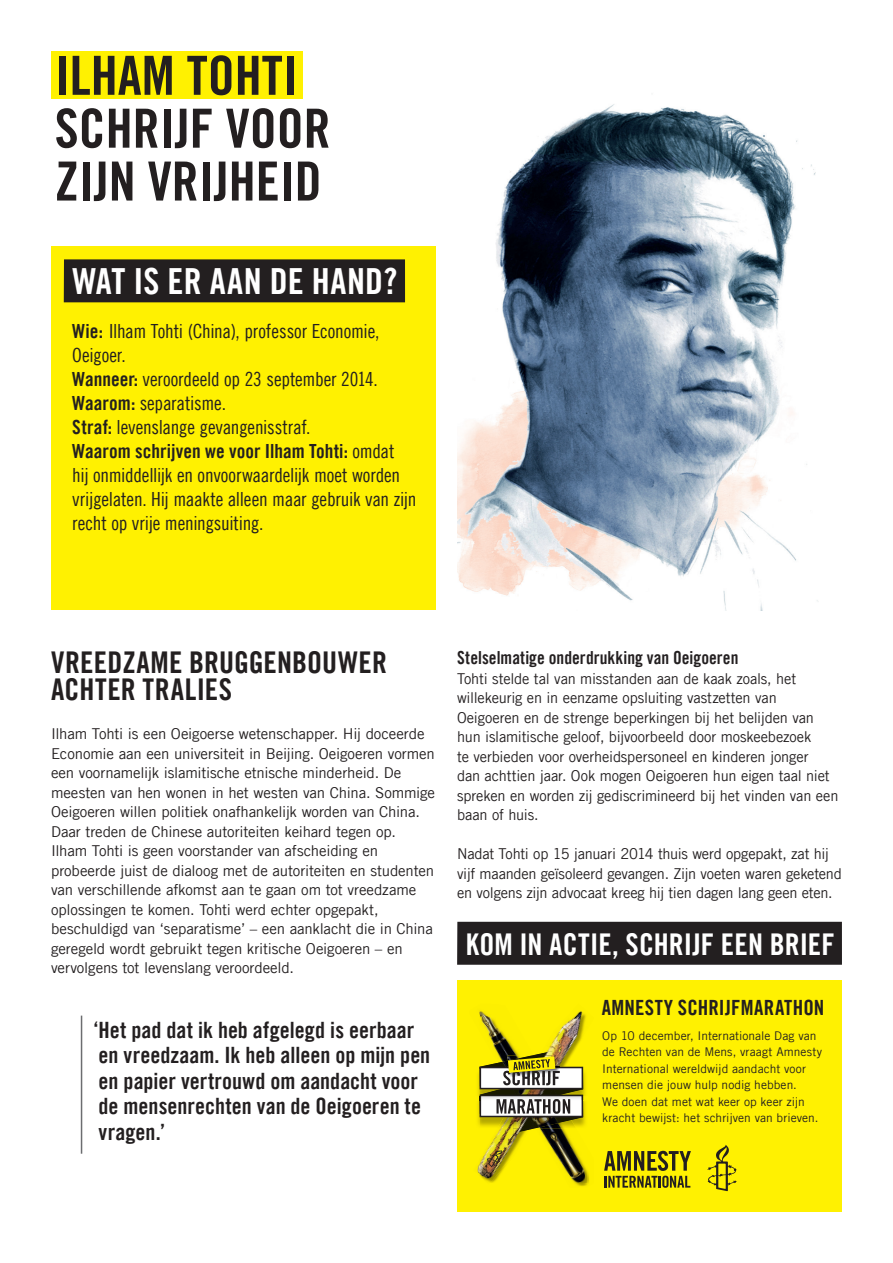
<style>
.page{position:relative;width:893px;height:1263px;background:#fff}
.page>*{position:absolute;margin:0;border:0;box-sizing:border-box;transform-origin:0 0}
.t1{font:54px/52.8px "Amnesty Trade Gothic Bd Cn 20";color:#231f20}
.t2{font:36px "Amnesty Trade Gothic Bd Cn 20";letter-spacing:.005em;color:#fff}
.t3{font:30px/27px "Amnesty Trade Gothic Bd Cn 20";letter-spacing:.01em;color:#231f20}
.t4{font:30px "Amnesty Trade Gothic Bd Cn 20";color:#fff}
.t5{font:22.5px/25.5px "Amnesty Trade Gothic Bd Cn 20";color:#231f20}
.t6{font:21px "Amnesty Trade Gothic Bd Cn 20";letter-spacing:.015em;color:#231f20}
.t7{font:19.5px/24px "Amnesty Trade Gothic Cn 18";letter-spacing:-.01em;color:#231f20}
.t8{font:19.5px "Amnesty Trade Gothic Bd Cn 20";color:#231f20}
.t9{font:18px "Amnesty Trade Gothic Bd Cn 20";letter-spacing:.005em;color:#231f20}
.t10{font:15px/19.5px "Amnesty Trade Gothic";letter-spacing:-.01em;color:#231f20}
.t11{font:12px/16.5px "Amnesty Trade Gothic";letter-spacing:.005em;color:#231f20}
.s1{font-family:"Amnesty Trade Gothic Bd Cn 20"}
.s2{font-family:"Amnesty Trade Gothic Cn 18"}
</style>
<div class="page">
<div style="left:457px;top:980px;width:385px;height:232px;background:#fff101"></div>
<div style="left:457px;top:922px;width:385px;height:43px;background:#231f20"></div>
<div style="left:51px;top:51px;width:252px;height:48px;background:#fff101"></div>
<div style="left:51px;top:247px;width:385px;height:363px;background:#fff101"></div>
<div style="left:64px;top:259px;width:341px;height:43px;background:#231f20"></div>
<img style="left:457px;top:104px;width:361px;height:506px">
<hr style="left:81px;top:1015px;width:1px;height:139px;background:#6c6d70">
<svg style="left:707px;top:1145px;width:30px;height:46px"></svg>
<svg style="left:604px;top:1151px;width:87px;height:37px"></svg>
<img style="left:480px;top:1012px;width:36px;height:39px">
<img style="left:547px;top:1012px;width:39px;height:39px">
<img style="left:477px;top:1051px;width:112px;height:135px">
<h1 class="t1" style="left:55px;top:49px;width:277px">ILHAM TOHTI<br>SCHRIJF VOOR<br>ZIJN VRIJHEID</h1>
<h2 class="t2" style="left:72px;top:259px;width:326px">WAT IS ER AAN DE HAND?</h2>
<h3 class="t7" style="left:72px;top:319px;width:309px"><span class="s1">Wie:</span> Ilham Tohti (China), professor Economie,<br>Oeigoer.<br><span class="s1">Wanneer:</span> veroordeeld op 23 september 2014.<br><span class="s1">Waarom:</span> separatisme.<br><span class="s1">Straf:</span> levenslange gevangenisstraf.</h3>
<h3 class="t8" style="left:72px;top:440px;width:324px">Waarom schrijven we voor Ilham Tohti: <span class="s2">omdat</span></h3>
<h3 class="t7" style="left:72px;top:463px;width:346px">hij onmiddellijk en onvoorwaardelijk moet worden vrijgelaten. Hij maakte alleen maar gebruik van zijn recht op vrije meningsuiting.</h3>
<h3 class="t3" style="left:51px;top:648px;width:338px">VREEDZAME BRUGGENBOUWER<br>ACHTER TRALIES</h3>
<p class="t10" style="left:51px;top:724px;width:386px">Ilham Tohti is een Oeigoerse wetenschapper. Hij doceerde Economie aan een universiteit in Beijing. Oeigoeren vormen een voornamelijk islamitische etnische minderheid. De meesten van hen wonen in het westen van China. Sommige Oeigoeren willen politiek onafhankelijk worden van China.<br>Daar treden de Chinese autoriteiten keihard tegen op.<br>Ilham Tohti is geen voorstander van afscheiding en probeerde juist de dialoog met de autoriteiten en studenten van verschillende afkomst aan te gaan om tot vreedzame oplossingen te komen. Tohti werd echter opgepakt, beschuldigd van ‘separatisme’ – een aanklacht die in China geregeld wordt gebruikt tegen kritische Oeigoeren – en vervolgens tot levenslang veroordeeld.</p>
<h3 class="t5" style="left:94px;top:1016px;width:338px">‘ Het pad dat ik heb afgelegd is eerbaar en vreedzaam. Ik heb alleen op mijn pen en papier vertrouwd om aandacht voor de mensenrechten van de Oeigoeren te vragen.’</h3>
<p class="t9" style="left:457px;top:647px;width:283px">Stelselmatige onderdrukking van Oeigoeren</p>
<p class="t10" style="left:457px;top:668px;width:383px">Tohti stelde tal van misstanden aan de kaak zoals, het willekeurig en in eenzame opsluiting vastzetten van Oeigoeren en de strenge beperkingen bij het belijden van hun islamitische geloof, bijvoorbeeld door moskeebezoek<br>te verbieden voor overheidspersoneel en kinderen jonger<br>dan achttien jaar. Ook mogen Oeigoeren hun eigen taal niet spreken en worden zij gediscrimineerd bij het vinden van een baan of huis.</p>
<p class="t10" style="left:457px;top:844px;width:386px">Nadat Tohti op 15 januari 2014 thuis werd opgepakt, zat hij vijf maanden geïsoleerd gevangen. Zijn voeten waren geketend en volgens zijn advocaat kreeg hij tien dagen lang geen eten.</p>
<h3 class="t4" style="left:466px;top:926px;width:370px">KOM IN ACTIE, SCHRIJF EEN BRIEF</h3>
<h3 class="t6" style="left:602px;top:995px;width:224px">AMNESTY SCHRIJFMARATHON</h3>
<p class="t11" style="left:602px;top:1027px;width:221px">Op 10 december, Internationale Dag van de Rechten van de Mens, vraagt Amnesty International wereldwijd aandacht voor mensen die jouw hulp nodig hebben.<br>We doen dat met wat keer op keer zijn kracht bewijst: het schrijven van brieven.</p>
</div>
